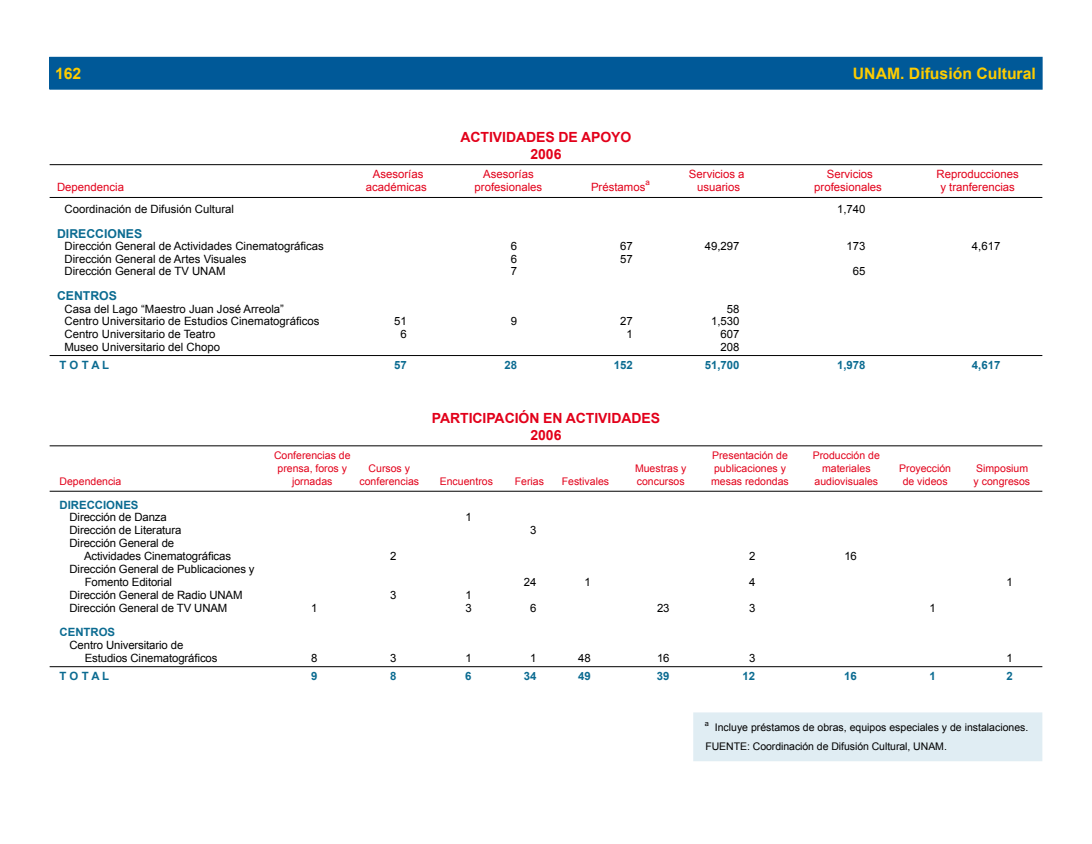
<style>
.page{position:relative;width:1092px;height:844px;background:#fff}
.page>*{position:absolute;margin:0;border:0;box-sizing:border-box;transform-origin:0 0}
.t1{font:700 15.75px "Arial";color:#fecc00}
.t2{font:700 14px/16.8px "Arial";letter-spacing:-.005em;color:#e2001a;text-align:center}
.t3{font:700 12.25px "Arial";color:#0b6b91}
.t4{font:11.38px/13px "Arial";color:#000}
.t5{font:11.38px "Arial";color:#e2001a}
.t6{font:700 11.38px "Arial";color:#0b6b91}
.t7{font:10.5px "Arial";color:#e2001a}
.t8{font:10.5px/19.1px "Arial";color:#000}
.t9{font:8.05px "Arial";color:#e2001a}
</style>
<div class="page">
<div style="left:50px;top:57px;width:992px;height:32px;background:#005998"></div>
<div style="left:694px;top:713px;width:347px;height:47px;background:#e0edf3"></div>
<div style="left:693px;top:712px;width:349px;height:49px;border:2px solid #e0edf3"></div>
<hr style="left:50px;top:445px;width:992px;height:1px;background:#000">
<hr style="left:50px;top:491px;width:992px;height:1px;background:#000">
<hr style="left:50px;top:666px;width:992px;height:1px;background:#000">
<hr style="left:50px;top:164px;width:992px;height:1px;background:#000">
<hr style="left:50px;top:197px;width:992px;height:1px;background:#000">
<hr style="left:50px;top:355px;width:992px;height:1px;background:#000">
<h1 class="t1" style="left:55px;top:65px;width:28px">162</h1>
<h1 class="t1" style="left:852px;top:65px;width:184px">UNAM. Difusión Cultural</h1>
<p class="t2" style="left:460px;top:128px;width:172px">ACTIVIDADES DE APOYO<br>2006</p>
<p class="t5" style="left:373px;top:168px;width:52px">Asesorías</p>
<p class="t5" style="left:483px;top:168px;width:52px">Asesorías</p>
<p class="t5" style="left:689px;top:168px;width:57px">Servicios a</p>
<p class="t5" style="left:826px;top:168px;width:48px">Servicios</p>
<p class="t5" style="left:936px;top:168px;width:84px">Reproducciones</p>
<p class="t5" style="left:57px;top:180px;width:69px">Dependencia</p>
<p class="t5" style="left:366px;top:180px;width:62px">académicas</p>
<p class="t5" style="left:474px;top:180px;width:69px">profesionales</p>
<p class="t5" style="left:591px;top:180px;width:56px">Préstamos</p>
<p class="t9" style="left:645px;top:178px;width:6px">a</p>
<p class="t5" style="left:697px;top:180px;width:44px">usuarios</p>
<p class="t5" style="left:814px;top:180px;width:69px">profesionales</p>
<p class="t5" style="left:940px;top:180px;width:76px">y tranferencias</p>
<p class="t4" style="left:64px;top:202px;width:171px">Coordinación de Difusión Cultural</p>
<p class="t4" style="left:837px;top:202px;width:30px">1,740</p>
<p class="t3" style="left:57px;top:226px;width:87px">DIRECCIONES</p>
<p class="t4" style="left:64px;top:240px;width:261px">Dirección General de Actividades Cinematográficas</p>
<p class="t4" style="left:511px;top:240px;width:8px">6</p>
<p class="t4" style="left:620px;top:240px;width:14px">67</p>
<p class="t4" style="left:704px;top:240px;width:36px">49,297</p>
<p class="t4" style="left:846px;top:240px;width:20px">173</p>
<p class="t4" style="left:971px;top:240px;width:30px">4,617</p>
<p class="t4" style="left:64px;top:252px;width:183px">Dirección General de Artes Visuales</p>
<p class="t4" style="left:511px;top:252px;width:8px">6</p>
<p class="t4" style="left:620px;top:252px;width:14px">57</p>
<p class="t4" style="left:64px;top:265px;width:162px">Dirección General de TV UNAM</p>
<p class="t4" style="left:511px;top:265px;width:8px">7</p>
<p class="t4" style="left:852px;top:265px;width:14px">65</p>
<p class="t3" style="left:57px;top:289px;width:61px">CENTROS</p>
<p class="t4" style="left:64px;top:302px;width:221px">Casa del Lago “Maestro Juan José Arreola”</p>
<p class="t4" style="left:726px;top:302px;width:14px">58</p>
<p class="t4" style="left:64px;top:315px;width:256px">Centro Universitario de Estudios Cinematográficos</p>
<p class="t4" style="left:394px;top:315px;width:14px">51</p>
<p class="t4" style="left:511px;top:315px;width:8px">9</p>
<p class="t4" style="left:620px;top:315px;width:14px">27</p>
<p class="t4" style="left:711px;top:315px;width:30px">1,530</p>
<p class="t4" style="left:64px;top:327px;width:152px">Centro Universitario de Teatro</p>
<p class="t4" style="left:400px;top:327px;width:8px">6</p>
<p class="t4" style="left:626px;top:327px;width:8px">1</p>
<p class="t4" style="left:720px;top:327px;width:20px">607</p>
<p class="t4" style="left:64px;top:340px;width:157px">Museo Universitario del Chopo</p>
<p class="t4" style="left:720px;top:340px;width:20px">208</p>
<p class="t6" style="left:59px;top:358px;width:51px">T O T A L</p>
<p class="t6" style="left:394px;top:358px;width:14px">57</p>
<p class="t6" style="left:504px;top:358px;width:14px">28</p>
<p class="t6" style="left:613px;top:358px;width:20px">152</p>
<p class="t6" style="left:704px;top:358px;width:36px">51,700</p>
<p class="t6" style="left:837px;top:358px;width:30px">1,978</p>
<p class="t6" style="left:971px;top:358px;width:30px">4,617</p>
<p class="t2" style="left:432px;top:409px;width:230px">PARTICIPACIÓN EN ACTIVIDADES<br>2006</p>
<p class="t7" style="left:274px;top:449px;width:78px">Conferencias de</p>
<p class="t7" style="left:712px;top:449px;width:77px">Presentación de</p>
<p class="t7" style="left:812px;top:449px;width:69px">Producción de</p>
<p class="t7" style="left:277px;top:462px;width:71px">prensa, foros y</p>
<p class="t7" style="left:368px;top:462px;width:43px">Cursos y</p>
<p class="t7" style="left:635px;top:462px;width:53px">Muestras y</p>
<p class="t7" style="left:714px;top:462px;width:73px">publicaciones y</p>
<p class="t7" style="left:822px;top:462px;width:50px">materiales</p>
<p class="t7" style="left:899px;top:462px;width:53px">Proyección</p>
<p class="t7" style="left:976px;top:462px;width:53px">Simposium</p>
<p class="t7" style="left:60px;top:475px;width:63px">Dependencia</p>
<p class="t7" style="left:292px;top:475px;width:42px">jornadas</p>
<p class="t7" style="left:359px;top:475px;width:61px">conferencias</p>
<p class="t7" style="left:440px;top:475px;width:55px">Encuentros</p>
<p class="t7" style="left:515px;top:475px;width:31px">Ferias</p>
<p class="t7" style="left:561px;top:475px;width:49px">Festivales</p>
<p class="t7" style="left:636px;top:475px;width:49px">concursos</p>
<p class="t7" style="left:711px;top:475px;width:79px">mesas redondas</p>
<p class="t7" style="left:814px;top:475px;width:65px">audiovisuales</p>
<p class="t7" style="left:902px;top:475px;width:46px">de videos</p>
<p class="t7" style="left:973px;top:475px;width:58px">y congresos</p>
<p class="t6" style="left:59px;top:498px;width:80px">DIRECCIONES</p>
<p class="t4" style="left:69px;top:511px;width:99px">Dirección de Danza</p>
<p class="t4" style="left:465px;top:511px;width:8px">1</p>
<p class="t4" style="left:69px;top:524px;width:113px">Dirección de Literatura</p>
<p class="t4" style="left:530px;top:524px;width:8px">3</p>
<p class="t4" style="left:84px;top:536px;width:148px;text-indent:-15px">Dirección General de<br>Actividades Cinematográficas</p>
<p class="t4" style="left:390px;top:549px;width:8px">2</p>
<p class="t4" style="left:749px;top:549px;width:8px">2</p>
<p class="t4" style="left:844px;top:549px;width:14px">16</p>
<p class="t4" style="left:85px;top:562px;width:171px;text-indent:-15px">Dirección General de Publicaciones y<br>Fomento Editorial</p>
<p class="t4" style="left:524px;top:575px;width:14px">24</p>
<p class="t4" style="left:584px;top:575px;width:8px">1</p>
<p class="t4" style="left:749px;top:575px;width:8px">4</p>
<p class="t4" style="left:1006px;top:575px;width:8px">1</p>
<p class="t4" style="left:69px;top:588px;width:174px">Dirección General de Radio UNAM</p>
<p class="t4" style="left:390px;top:588px;width:8px">3</p>
<p class="t4" style="left:465px;top:588px;width:8px">1</p>
<p class="t4" style="left:69px;top:601px;width:159px">Dirección General de TV UNAM</p>
<p class="t4" style="left:311px;top:601px;width:8px">1</p>
<p class="t4" style="left:465px;top:601px;width:8px">3</p>
<p class="t4" style="left:530px;top:601px;width:8px">6</p>
<p class="t4" style="left:657px;top:601px;width:14px">23</p>
<p class="t4" style="left:749px;top:601px;width:8px">3</p>
<p class="t4" style="left:929px;top:601px;width:8px">1</p>
<p class="t6" style="left:59px;top:625px;width:57px">CENTROS</p>
<p class="t4" style="left:85px;top:638px;width:134px;text-indent:-15px">Centro Universitario de<br>Estudios Cinematográficos</p>
<p class="t4" style="left:311px;top:651px;width:8px">8</p>
<p class="t4" style="left:390px;top:651px;width:8px">3</p>
<p class="t4" style="left:465px;top:651px;width:8px">1</p>
<p class="t4" style="left:530px;top:651px;width:8px">1</p>
<p class="t4" style="left:578px;top:651px;width:14px">48</p>
<p class="t4" style="left:657px;top:651px;width:14px">16</p>
<p class="t4" style="left:749px;top:651px;width:8px">3</p>
<p class="t4" style="left:1006px;top:651px;width:8px">1</p>
<p class="t6" style="left:59px;top:669px;width:51px">T O T A L</p>
<p class="t6" style="left:311px;top:669px;width:8px">9</p>
<p class="t6" style="left:390px;top:669px;width:8px">8</p>
<p class="t6" style="left:465px;top:669px;width:8px">6</p>
<p class="t6" style="left:523px;top:669px;width:14px">34</p>
<p class="t6" style="left:578px;top:669px;width:14px">49</p>
<p class="t6" style="left:656px;top:669px;width:14px">39</p>
<p class="t6" style="left:742px;top:669px;width:14px">12</p>
<p class="t6" style="left:844px;top:669px;width:14px">16</p>
<p class="t6" style="left:929px;top:669px;width:8px">1</p>
<p class="t6" style="left:1006px;top:669px;width:8px">2</p>
<p class="t8" style="left:705px;top:717px;width:325px"><sup>a</sup> Incluye préstamos de obras, equipos especiales y de instalaciones.<br>FUENTE: Coordinación de Difusión Cultural, UNAM.</p>
</div>
